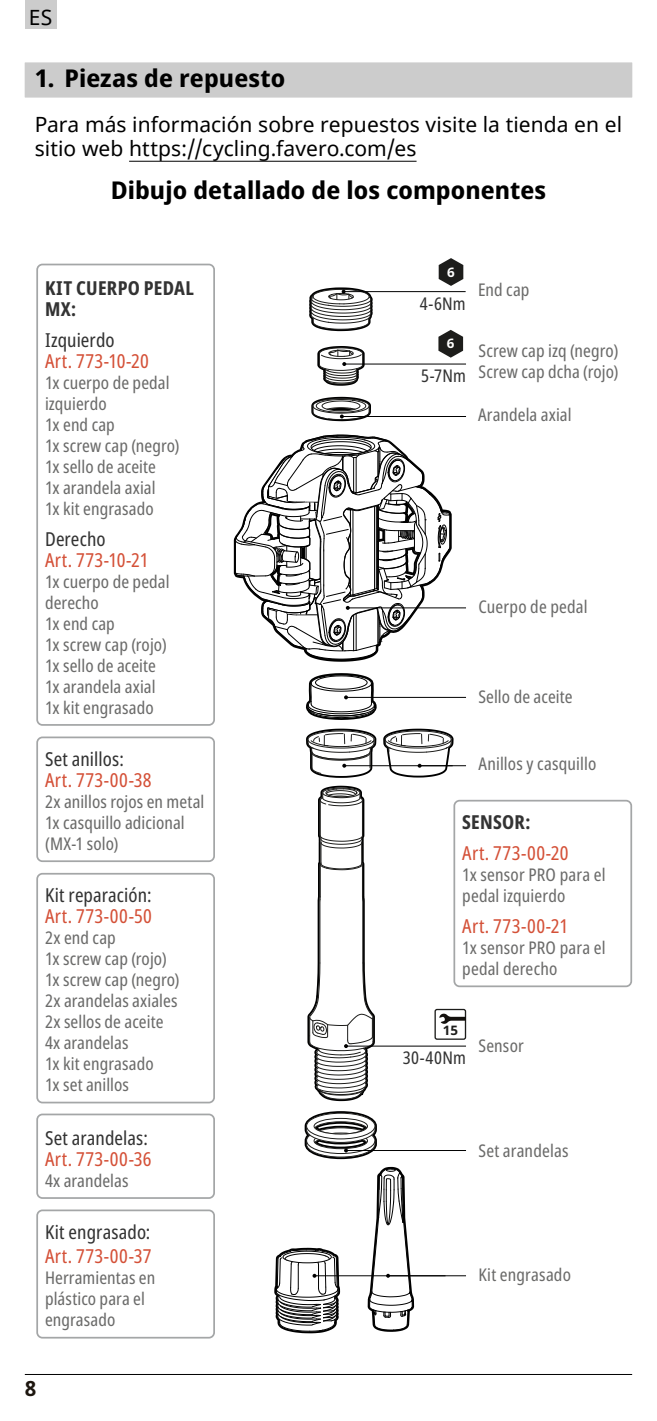
<style>
.page{position:relative;width:657px;height:1421px;background:#fff}
.page>*{position:absolute;margin:0;border:0;box-sizing:border-box;transform-origin:0 0}
.t1{font:700 24.5px "Noto Sans Display";letter-spacing:.005em;color:#000}
.t2{font:21px/24.5px "Noto Sans";letter-spacing:.005em;color:#000}
.t3{font:700 21px "Noto Sans";color:#1d160f}
.t4{font:19.25px "Noto Sans Display Condensed";letter-spacing:.02em;color:#d45037}
.t5{font:19.25px "Noto Sans Display Condensed";letter-spacing:.005em;color:#333}
.t6{font:700 19.25px/21px "Noto Sans Display Condensed";letter-spacing:.015em;color:#333}
.t7{font:17.5px/21px "Noto Sans Display Condensed";letter-spacing:.005em;color:#6b6b6a}
.t8{font:17.5px "Noto Sans Display Condensed";letter-spacing:.01em;color:#333}
.t9{font:700 13.12px "Noto Sans";color:#fff}
.t10{font:700 13.12px "Noto Sans";color:#1d1d1b}
</style>
<div class="page">
<hr style="left:25px;top:1374px;width:606px;height:1px;background:#000">
<div style="left:25px;top:0;width:31px;height:29px;background:#ccc"></div>
<div style="left:25px;top:63px;width:606px;height:34px;background:#ccc"></div>
<hr style="left:129px;top:161px;width:287px;height:1px;background:#000">
<div style="left:453px;top:800px;width:178px;height:187px;border:2px solid #a4a6a7;border-radius:5px"></div>
<div style="left:36px;top:264px;width:179px;height:462px;border:2px solid #a4a6a7;border-radius:5px"></div>
<div style="left:36px;top:873px;width:179px;height:230px;border:2px solid #a4a6a7;border-radius:5px"></div>
<div style="left:36px;top:737px;width:179px;height:125px;border:2px solid #a4a6a7;border-radius:5px"></div>
<div style="left:36px;top:1210px;width:179px;height:129px;border:2px solid #a4a6a7;border-radius:5px"></div>
<div style="left:36px;top:1114px;width:179px;height:85px;border:2px solid #a4a6a7;border-radius:5px"></div>
<svg style="left:438px;top:258px;width:25px;height:28px"></svg>
<svg style="left:438px;top:330px;width:25px;height:28px"></svg>
<hr style="left:343px;top:291px;width:122px;height:1px;background:#000">
<svg style="left:309px;top:287px;width:63px;height:44px"></svg>
<hr style="left:344px;top:364px;width:121px;height:1px;background:#000">
<svg style="left:317px;top:346px;width:47px;height:40px"></svg>
<hr style="left:341px;top:416px;width:124px;height:1px;background:#000">
<svg style="left:311px;top:397px;width:60px;height:24px"></svg>
<hr style="left:346px;top:697px;width:119px;height:1px;background:#000">
<hr style="left:344px;top:765px;width:121px;height:1px;background:#000">
<svg style="left:306px;top:673px;width:70px;height:105px"></svg>
<hr style="left:346px;top:1046px;width:119px;height:1px;background:#000">
<svg style="left:307px;top:786px;width:68px;height:315px"></svg>
<hr style="left:346px;top:1150px;width:119px;height:1px;background:#000">
<hr style="left:314px;top:1275px;width:151px;height:1px;background:#000">
<svg style="left:274px;top:1111px;width:140px;height:222px"></svg>
<hr style="left:347px;top:607px;width:118px;height:1px;background:#000">
<svg style="left:234px;top:435px;width:216px;height:226px"></svg>
<div style="left:434px;top:1009px;width:32px;height:31px;border:1px solid #1d1d1b;border-radius:2px"></div>
<svg style="left:439px;top:1014px;width:26px;height:10px"></svg>
<svg style="left:383px;top:728px;width:70px;height:50px"></svg>
<p class="t2" style="left:29px;top:6px;width:25px">ES</p>
<h1 class="t1" style="left:35px;top:61px;width:252px">1. Piezas de repuesto</h1>
<p class="t2" style="left:35px;top:113px;width:588px">Para más información sobre repuestos visite la tienda en el sitio web https://cycling.favero.com/es</p>
<h1 class="t1" style="left:111px;top:173px;width:437px">Dibujo detallado de los componentes</h1>
<p class="t6" style="left:45px;top:278px;width:150px">KIT CUERPO PEDAL<br>MX:</p>
<p class="t5" style="left:45px;top:326px;width:71px">Izquierdo</p>
<p class="t4" style="left:45px;top:347px;width:105px">Art. 773-10-20</p>
<p class="t7" style="left:45px;top:372px;width:136px">1x cuerpo de pedal izquierdo<br>1x end cap<br>1x screw cap (negro)<br>1x sello de aceite<br>1x arandela axial<br>1x kit engrasado</p>
<p class="t5" style="left:45px;top:525px;width:62px">Derecho</p>
<p class="t4" style="left:45px;top:546px;width:105px">Art. 773-10-21</p>
<p class="t7" style="left:45px;top:571px;width:126px">1x cuerpo de pedal derecho<br>1x end cap<br>1x screw cap (rojo)<br>1x sello de aceite<br>1x arandela axial<br>1x kit engrasado</p>
<p class="t5" style="left:45px;top:745px;width:80px">Set anillos:</p>
<p class="t4" style="left:45px;top:766px;width:108px">Art. 773-00-38</p>
<p class="t7" style="left:45px;top:791px;width:161px">2x anillos rojos en metal<br>1x casquillo adicional (MX-1 solo)</p>
<p class="t5" style="left:45px;top:882px;width:108px">Kit reparación:</p>
<p class="t4" style="left:45px;top:903px;width:108px">Art. 773-00-50</p>
<p class="t7" style="left:45px;top:928px;width:136px">2x end cap<br>1x screw cap (rojo)<br>1x screw cap (negro)<br>2x arandelas axiales<br>2x sellos de aceite<br>4x arandelas<br>1x kit engrasado<br>1x set anillos</p>
<p class="t5" style="left:45px;top:1124px;width:104px">Set arandelas:</p>
<p class="t4" style="left:45px;top:1145px;width:108px">Art. 773-00-36</p>
<p class="t7" style="left:45px;top:1170px;width:85px">4x arandelas</p>
<p class="t5" style="left:45px;top:1218px;width:107px">Kit engrasado:</p>
<p class="t4" style="left:45px;top:1243px;width:108px">Art. 773-00-37</p>
<p class="t7" style="left:45px;top:1268px;width:112px">Herramientas en plástico para el engrasado</p>
<p class="t3" style="left:25px;top:1374px;width:13px">8</p>
<p class="t9" style="left:447px;top:264px;width:9px">6</p>
<p class="t8" style="left:419px;top:291px;width:47px">4-6Nm</p>
<p class="t9" style="left:446px;top:336px;width:9px">6</p>
<p class="t8" style="left:421px;top:363px;width:46px">5-7Nm</p>
<p class="t7" style="left:477px;top:280px;width:53px">End cap</p>
<p class="t7" style="left:478px;top:341px;width:141px">Screw cap izq (negro)<br>Screw cap dcha (rojo)</p>
<p class="t7" style="left:477px;top:405px;width:95px">Arandela axial</p>
<p class="t7" style="left:478px;top:597px;width:111px">Cuerpo de pedal</p>
<p class="t7" style="left:478px;top:686px;width:96px">Sello de aceite</p>
<p class="t7" style="left:478px;top:754px;width:119px">Anillos y casquillo</p>
<p class="t6" style="left:462px;top:812px;width:70px">SENSOR:</p>
<p class="t4" style="left:462px;top:839px;width:108px">Art. 773-00-20</p>
<p class="t7" style="left:462px;top:865px;width:145px">1x sensor PRO para el pedal izquierdo</p>
<p class="t4" style="left:462px;top:912px;width:108px">Art. 773-00-21</p>
<p class="t7" style="left:462px;top:937px;width:145px">1x sensor PRO para el pedal derecho</p>
<p class="t10" style="left:442px;top:1023px;width:17px">15</p>
<p class="t8" style="left:402px;top:1045px;width:64px">30-40Nm</p>
<p class="t7" style="left:478px;top:1035px;width:47px">Sensor</p>
<p class="t7" style="left:478px;top:1141px;width:91px">Set arandelas</p>
<p class="t7" style="left:478px;top:1265px;width:94px">Kit engrasado</p>
</div>
